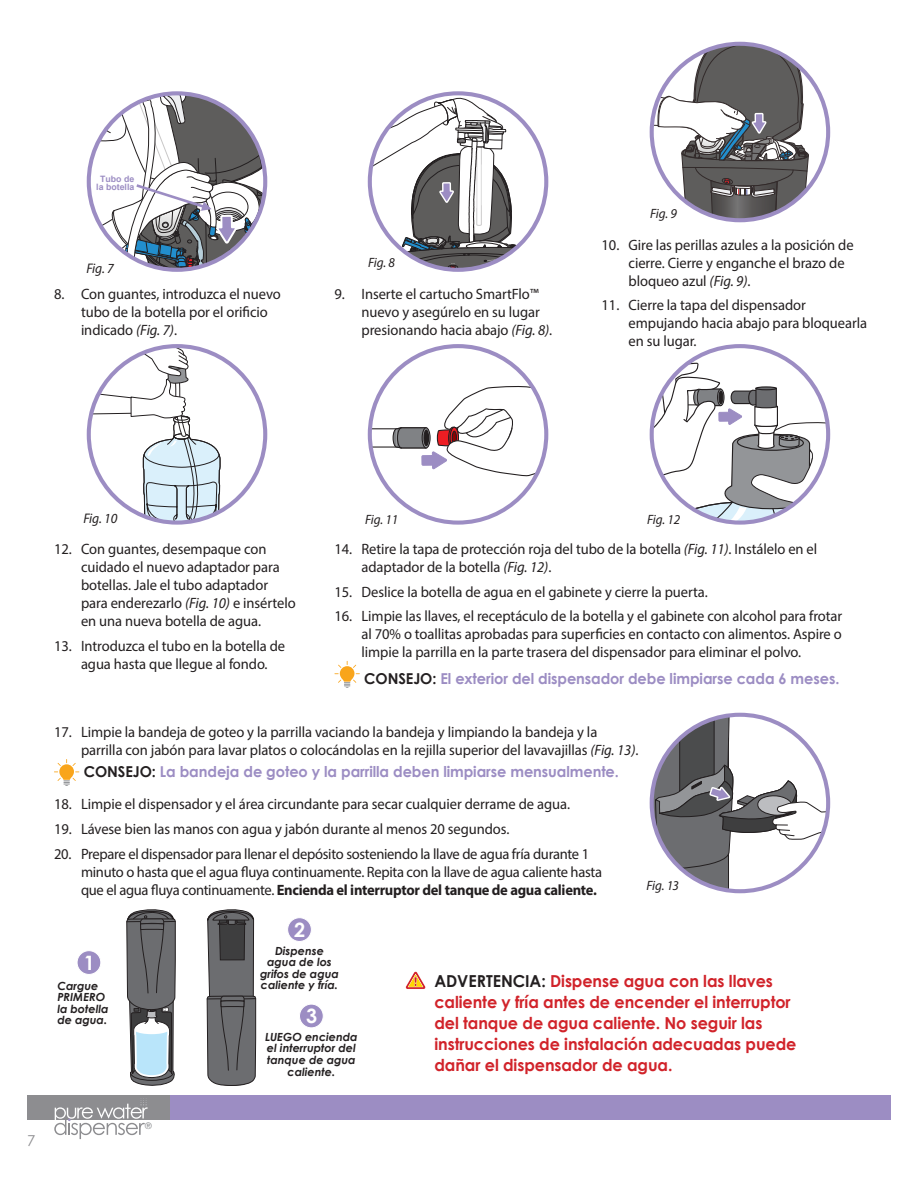
<style>
.page{position:relative;width:918px;height:1188px;background:#fff}
.page>*{position:absolute;margin:0;border:0;box-sizing:border-box;transform-origin:0 0}
.t1{font:700 19.8px "Century Gothic";color:#fff}
.t2{font:700 16.5px/21px "Century Gothic";letter-spacing:-.005em;color:#d1232a}
.t3{font:15px/18px "Myriad Pro";letter-spacing:-.005em;color:#231f20}
.t4{font:700 15px "Century Gothic";letter-spacing:-.005em;color:#9c8dc3}
.t5{font:15px "Century Gothic";color:#8d8d90}
.t6{font:italic 13.95px "Myriad Pro";letter-spacing:-.005em;color:#231f20}
.t7{font:italic 13.5px "Myriad Pro";letter-spacing:-.005em;color:#231f20}
.t8{font:italic 700 11.25px/11.6px "Century Gothic";color:#231f20;text-align:center}
.t9{font:9px "Helvetica Neue";color:#8a8c8f}
.t10{font:700 8.7px/7.6px "Arial";color:#9c8dc3;text-align:center}
.s1{font-style:italic}
.s2{color:#231f20}
.s3{font-weight:700}
</style>
<div class="page">
<div style="left:28px;top:1095px;width:863px;height:25px;background:#8d8d90"></div>
<div style="left:171px;top:1095px;width:720px;height:25px;background:#9c8dc3"></div>
<svg style="left:54px;top:1098px;width:94px;height:41px"></svg>
<div style="left:77px;top:951px;width:24px;height:23px;background:#9c8dc3;border-radius:50%"></div>
<div style="left:77px;top:950px;width:24px;height:25px;border:1px solid #fff;border-radius:50%"></div>
<div style="left:300px;top:1004px;width:23px;height:24px;background:#9c8dc3;border-radius:50%"></div>
<div style="left:299px;top:1004px;width:25px;height:24px;border:1px solid #fff;border-radius:50%"></div>
<div style="left:288px;top:918px;width:23px;height:23px;background:#9c8dc3;border-radius:50%"></div>
<div style="left:287px;top:917px;width:25px;height:25px;border:1px solid #fff;border-radius:50%"></div>
<svg style="left:206px;top:909px;width:50px;height:177px;background:#696a6c"></svg>
<div style="left:221px;top:1001px;width:23px;height:6px;background:#6c6d70"></div>
<div style="left:221px;top:1000px;width:23px;height:7px;border:1px solid #231f20"></div>
<svg style="left:126px;top:909px;width:50px;height:177px;background:#838a8e"></svg>
<div style="left:141px;top:923px;width:23px;height:7px;background:#6c6d70"></div>
<div style="left:140px;top:923px;width:24px;height:7px;border:1px solid #231f20"></div>
<svg style="left:334px;top:661px;width:26px;height:27px"></svg>
<svg style="left:54px;top:759px;width:25px;height:27px"></svg>
<svg style="left:405px;top:971px;width:21px;height:18px"></svg>
<svg style="left:89px;top:91px;width:176px;height:179px"></svg>
<div style="left:87px;top:91px;width:180px;height:181px;border:4px solid #9c8dc3;border-radius:50%"></div>
<svg style="left:652px;top:41px;width:161px;height:179px"></svg>
<div style="left:650px;top:42px;width:180px;height:180px;border:4px solid #9c8dc3;border-radius:50%"></div>
<svg style="left:652px;top:346px;width:176px;height:174px"></svg>
<div style="left:650px;top:344px;width:180px;height:181px;border:4px solid #9c8dc3;border-radius:50%"></div>
<svg style="left:370px;top:91px;width:152px;height:179px"></svg>
<div style="left:368px;top:91px;width:180px;height:181px;border:4px solid #9c8dc3;border-radius:50%"></div>
<svg style="left:370px;top:344px;width:176px;height:154px"></svg>
<div style="left:368px;top:344px;width:180px;height:181px;border:4px solid #9c8dc3;border-radius:50%"></div>
<svg style="left:89px;top:346px;width:132px;height:174px"></svg>
<div style="left:87px;top:344px;width:180px;height:181px;border:4px solid #9c8dc3;border-radius:50%"></div>
<svg style="left:652px;top:715px;width:176px;height:176px"></svg>
<div style="left:650px;top:713px;width:180px;height:180px;border:4px solid #9c8dc3;border-radius:50%"></div>
<p class="t10" style="left:96px;top:176px;width:40px">Tubo de la botella</p>
<p class="t7" style="left:368px;top:255px;width:28px">Fig. 8</p>
<p class="t6" style="left:86px;top:259px;width:29px">Fig. 7</p>
<p class="t3" style="left:81px;top:285px;width:201px;text-indent:-27px">8. Con guantes, introduzca el nuevo tubo de la botella por el orificio indicado <span class="s1">(Fig. 7)</span>.</p>
<p class="t3" style="left:362px;top:285px;width:192px;text-indent:-27px">9. Inserte el cartucho SmartFlo™ nuevo y asegúrelo en su lugar presionando hacia abajo <span class="s1">(Fig. 8)</span>.</p>
<p class="t7" style="left:650px;top:205px;width:28px">Fig. 9</p>
<p class="t3" style="left:629px;top:235px;width:227px;text-indent:-27px">10. Gire las perillas azules a la posición de cierre. Cierre y enganche el brazo de bloqueo azul <span class="s1">(Fig. 9)</span>.</p>
<p class="t3" style="left:629px;top:296px;width:240px;text-indent:-27px">11. Cierre la tapa del dispensador empujando hacia abajo para bloquearla en su lugar.</p>
<p class="t5" style="left:27px;top:1132px;width:10px">7</p>
<p class="t6" style="left:83px;top:510px;width:36px">Fig. 10</p>
<p class="t7" style="left:365px;top:511px;width:35px">Fig. 11</p>
<p class="t7" style="left:647px;top:511px;width:35px">Fig. 12</p>
<p class="t3" style="left:362px;top:540px;width:457px;text-indent:-27px">14. Retire la tapa de protección roja del tubo de la botella <span class="s1">(Fig. 11)</span>. Instálelo en el adaptador de la botella <span class="s1">(Fig. 12)</span>.</p>
<p class="t3" style="left:334px;top:582px;width:375px">15. Deslice la botella de agua en el gabinete y cierre la puerta.</p>
<p class="t3" style="left:362px;top:607px;width:482px;text-align:justify;text-indent:-27px">16. Limpie las llaves, el receptáculo de la botella y el gabinete con alcohol para frotar al 70% o toallitas aprobadas para superficies en contacto con alimentos. Aspire o limpie la parrilla en la parte trasera del dispensador para eliminar el polvo.</p>
<p class="t4" style="left:364px;top:669px;width:477px"><span class="s2">CONSEJO:</span> El exterior del dispensador debe limpiarse cada 6 meses.</p>
<p class="t3" style="left:81px;top:723px;width:559px;text-indent:-27px">17. Limpie la bandeja de goteo y la parrilla vaciando la bandeja y limpiando la bandeja y la parrilla con jabón para lavar platos o colocándolas en la rejilla superior del lavavajillas <span class="s1">(Fig. 13)</span>.</p>
<p class="t4" style="left:84px;top:762px;width:537px"><span class="s2">CONSEJO:</span> La bandeja de goteo y la parrilla deben limpiarse mensualmente.</p>
<p class="t3" style="left:54px;top:795px;width:518px">18. Limpie el dispensador y el área circundante para secar cualquier derrame de agua.</p>
<p class="t3" style="left:54px;top:820px;width:457px">19. Lávese bien las manos con agua y jabón durante al menos 20 segundos.</p>
<p class="t3" style="left:81px;top:844px;width:523px;text-indent:-27px">20. Prepare el dispensador para llenar el depósito sosteniendo la llave de agua fría durante 1 minuto o hasta que el agua fluya continuamente. Repita con la llave de agua caliente hasta que el agua fluya continuamente. <span class="s3">Encienda el interruptor del tanque de agua caliente.</span></p>
<p class="t3" style="left:81px;top:540px;width:216px;text-indent:-27px">12. Con guantes, desempaque con cuidado el nuevo adaptador para botellas. Jale el tubo adaptador para enderezarlo <span class="s1">(Fig. 10)</span> e insértelo en una nueva botella de agua.</p>
<p class="t3" style="left:81px;top:636px;width:206px;text-indent:-27px">13. Introduzca el tubo en la botella de agua hasta que llegue al fondo.</p>
<p class="t7" style="left:646px;top:877px;width:34px">Fig. 13</p>
<p class="t1" style="left:84px;top:950px;width:13px">1</p>
<p class="t8" style="left:57px;top:979px;width:53px;text-align:left">Cargue<br>PRIMERO la botella de agua.</p>
<p class="t9" style="left:145px;top:1119px;width:9px">®</p>
<p class="t1" style="left:294px;top:917px;width:13px">2</p>
<p class="t8" style="left:260px;top:944px;width:80px">Dispense agua de los grifos de agua caliente y fría.</p>
<p class="t1" style="left:306px;top:1004px;width:13px">3</p>
<p class="t8" style="left:265px;top:1031px;width:94px">LUEGO encienda el interruptor del tanque de agua caliente.</p>
<p class="t2" style="left:434px;top:970px;width:364px"><span class="s2">ADVERTENCIA:</span> Dispense agua con las llaves caliente y fría antes de encender el interruptor del tanque de agua caliente. No seguir las instrucciones de instalación adecuadas puede dañar el dispensador de agua.</p>
</div>
